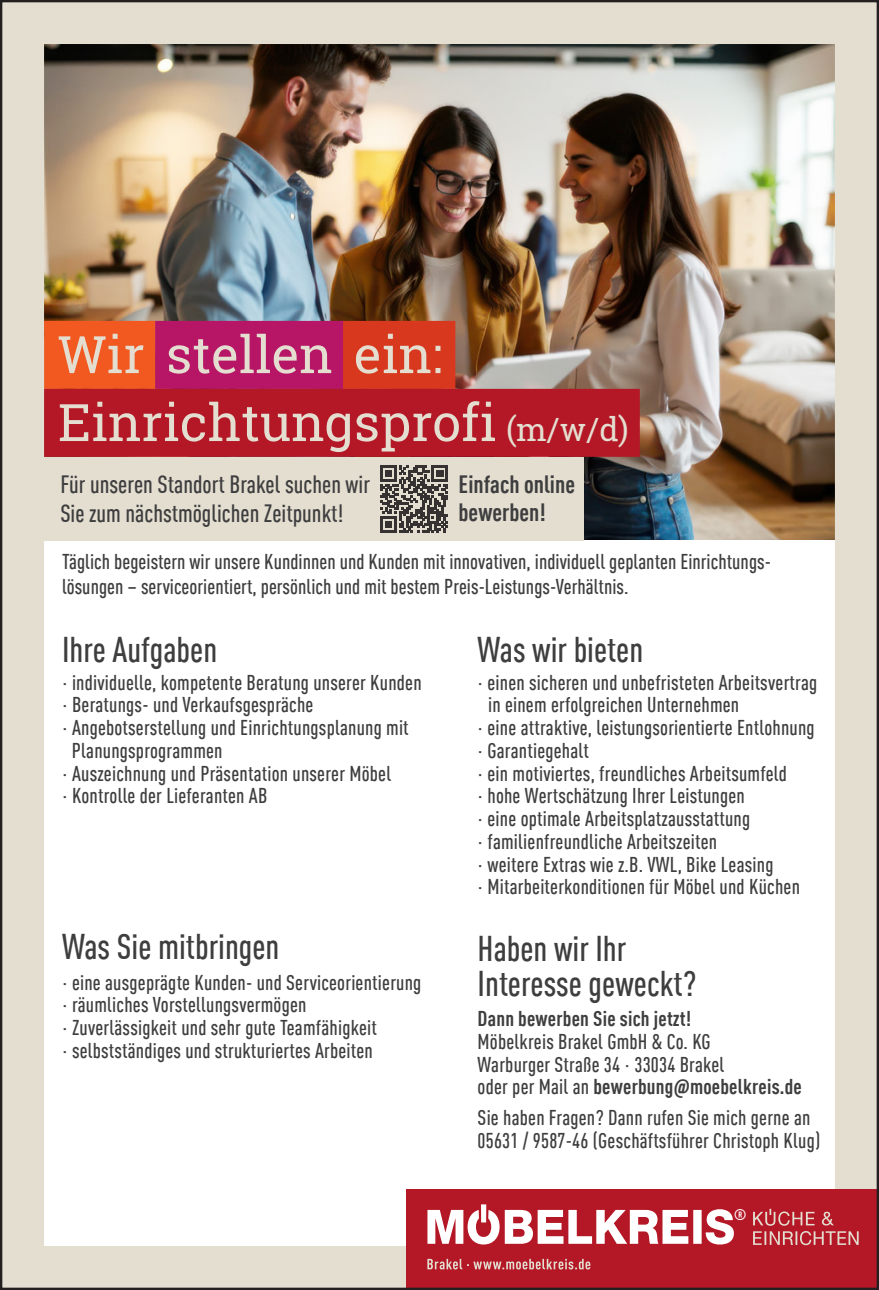
<style>
.page{position:relative;width:879px;height:1290px;background:#fff}
.page>*{position:absolute;margin:0;border:0;box-sizing:border-box;transform-origin:0 0}
.t1{font:51.8px/67.9px "Roboto Slab";color:#e4ded1}
.t2{font:500 condensed 35px/35px "DINOT";color:#3e3e3f}
.t3{font:500 condensed 24.5px/28.3px "DINOT";color:#3e3e3f}
.t4{font:700 condensed 24.5px/28px "DINOT";color:#3e3e3f}
.t5{font:500 condensed 21px/22.8px "DINOT";letter-spacing:.01em;color:#3e3e3f}
.t6{font:700 condensed 21px "DINOT";letter-spacing:.01em;color:#3e3e3f}
.t7{font:700 condensed 15.4px "DIN Pro";color:#fff}
.s1{font-size:32.2px}
.s2{font-weight:700}
</style>
<div class="page">
<img style="left:45px;top:45px;width:788px;height:495px">
<div style="left:44px;top:321px;width:111px;height:68px;background:#f15921"></div>
<div style="left:155px;top:321px;width:188px;height:68px;background:#b61665"></div>
<div style="left:343px;top:321px;width:112px;height:68px;background:#d8381e"></div>
<div style="left:44px;top:389px;width:595px;height:68px;background:#b41725"></div>
<div style="left:23px;top:457px;width:560px;height:83px;background:#e4ded1"></div>
<svg style="left:380px;top:465px;width:67px;height:68px"></svg>
<div style="left:0;top:0;width:878px;height:1290px;border:44px solid #e4ded1"></div>
<div style="left:407px;top:1190px;width:471px;height:100px;background:#b41725"></div>
<svg style="left:753px;top:1209px;width:105px;height:36px"></svg>
<svg style="left:427px;top:1259px;width:163px;height:10px"></svg>
<svg style="left:427px;top:1204px;width:306px;height:40px"></svg>
<h1 class="t1" style="left:58px;top:320px;width:572px">Wir stellen ein:<br>Einrichtungsprofi <span class="s1">(m/w/d)</span></h1>
<p class="t3" style="left:60px;top:469px;width:311px">Für unseren Standort Brakel suchen wir<br>Sie zum nächstmöglichen Zeitpunkt!</p>
<p class="t4" style="left:458px;top:469px;width:118px">Einfach online bewerben!</p>
<p class="t5" style="left:62px;top:548px;width:710px;line-height:24.5px">Täglich begeistern wir unsere Kundinnen und Kunden mit innovativen, individuell geplanten Einrichtungs&shy;lösungen – serviceorientiert, persönlich und mit bestem Preis-Leistungs-Verhältnis.</p>
<h2 class="t2" style="left:477px;top:630px;width:167px">Was wir bieten</h2>
<p class="t5" style="left:477px;top:669px;width:341px">· einen sicheren und unbefristeten Arbeitsvertrag</p>
<p class="t5" style="left:488px;top:692px;width:252px">in einem erfolgreichen Unternehmen</p>
<p class="t5" style="left:477px;top:715px;width:338px">· eine attraktive, leistungsorientierte Entlohnung</p>
<p class="t5" style="left:477px;top:737px;width:113px">· Garantiegehalt</p>
<p class="t5" style="left:477px;top:760px;width:311px">· ein motiviertes, freundliches Arbeitsumfeld</p>
<p class="t5" style="left:477px;top:783px;width:268px">· hohe Wertschätzung Ihrer Leistungen</p>
<p class="t5" style="left:477px;top:806px;width:274px">· eine optimale Arbeitsplatzausstattung</p>
<p class="t5" style="left:477px;top:828px;width:241px">· familienfreundliche Arbeitszeiten</p>
<p class="t5" style="left:477px;top:851px;width:297px">· weitere Extras wie z.B. VWL, Bike Leasing</p>
<p class="t5" style="left:477px;top:874px;width:324px">· Mitarbeiterkonditionen für Möbel und Küchen</p>
<h2 class="t2" style="left:62px;top:927px;width:219px">Was Sie mitbringen</h2>
<p class="t5" style="left:62px;top:969px;width:360px">· eine ausgeprägte Kunden- und Serviceorientierung · räumliches Vorstellungsvermögen<br>· Zuverlässigkeit und sehr gute Teamfähigkeit<br>· selbstständiges und strukturiertes Arbeiten</p>
<h2 class="t2" style="left:62px;top:630px;width:156px">Ihre Aufgaben</h2>
<p class="t5" style="left:62px;top:669px;width:361px">· individuelle, kompetente Beratung unserer Kunden</p>
<p class="t5" style="left:62px;top:692px;width:253px">· Beratungs- und Verkaufsgespräche</p>
<p class="t5" style="left:62px;top:715px;width:348px">· Angebotserstellung und Einrichtungsplanung mit</p>
<p class="t5" style="left:72px;top:737px;width:152px">Planungsprogrammen</p>
<p class="t5" style="left:62px;top:760px;width:330px">· Auszeichnung und Präsentation unserer Möbel</p>
<p class="t5" style="left:62px;top:783px;width:207px">· Kontrolle der Lieferanten AB</p>
<h2 class="t2" style="left:477px;top:928px;width:220px">Haben wir Ihr<br>Interesse geweckt?</h2>
<p class="t6" style="left:477px;top:1003px;width:215px">Dann bewerben Sie sich jetzt!</p>
<p class="t5" style="left:477px;top:1028px;width:325px">Möbelkreis Brakel GmbH &amp; Co. KG<br>Warburger Straße 34 · 33034 Brakel<br>oder per Mail an <span class="s2">bewerbung@moebelkreis.de</span></p>
<p class="t5" style="left:477px;top:1105px;width:344px">Sie haben Fragen? Dann rufen Sie mich gerne an<br>05631 / 9587-46 (Geschäftsführer Christoph Klug)</p>
<p class="t7" style="left:733px;top:1203px;width:14px">®</p>
</div>
